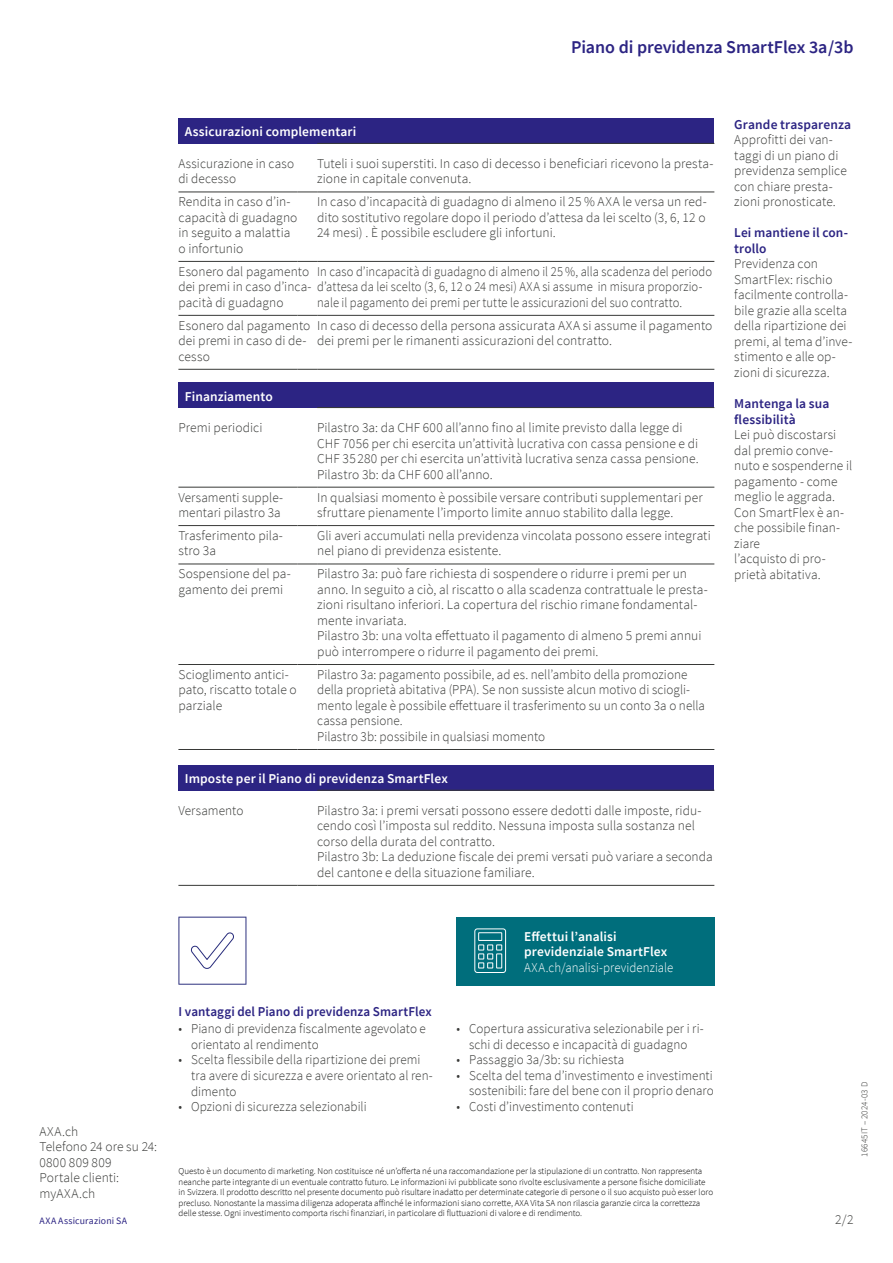
<style>
.page{position:relative;width:893px;height:1263px;background:#fff}
.page>*{position:absolute;margin:0;border:0;box-sizing:border-box;transform-origin:0 0}
.t1{font:600 18px "Source Sans Pro";letter-spacing:-.005em;color:#2c2483}
.t2{font:300 13.5px/15.6px "Source Sans Pro";letter-spacing:.005em;color:#383937}
.t3{font:300 13.5px "Source Sans Pro";letter-spacing:.005em;color:#383937;scale:.93 1}
.t4{font:600 13.5px/15.6px "Source Sans Pro";letter-spacing:.005em;color:#fff}
.t5{font:600 13.5px/15.6px "Source Sans Pro";letter-spacing:.01em;color:#2c2483}
.t6{font:300 13.5px "Source Sans Pro";letter-spacing:.005em;color:#fff;scale:.95 1}
.t7{font:9.75px "Source Sans Pro";letter-spacing:.02em;color:#2c2483}
.t8{font:300 9px/10.5px "Source Sans Pro";color:#000}
.t9{font:300 9px "Source Sans Pro";letter-spacing:.02em;color:#383937}
</style>
<div class="page">
<div style="left:178px;top:383px;width:536px;height:25px;background:#2c2483"></div>
<hr style="left:317px;top:407px;width:397px;height:1px;background:#383937">
<hr style="left:178px;top:487px;width:119px;height:1px;background:#383937">
<svg style="left:297px;top:487px;width:20px;height:1px"></svg>
<hr style="left:317px;top:487px;width:397px;height:1px;background:#383937">
<hr style="left:178px;top:525px;width:119px;height:1px;background:#383937">
<hr style="left:178px;top:564px;width:119px;height:1px;background:#383937">
<svg style="left:297px;top:525px;width:20px;height:1px"></svg>
<svg style="left:297px;top:564px;width:20px;height:1px"></svg>
<hr style="left:317px;top:525px;width:397px;height:1px;background:#383937">
<hr style="left:317px;top:564px;width:397px;height:1px;background:#383937">
<hr style="left:178px;top:664px;width:119px;height:1px;background:#383937">
<svg style="left:297px;top:664px;width:20px;height:1px"></svg>
<hr style="left:317px;top:664px;width:397px;height:1px;background:#383937">
<hr style="left:178px;top:749px;width:119px;height:1px;background:#383937">
<svg style="left:297px;top:749px;width:20px;height:1px"></svg>
<hr style="left:317px;top:749px;width:397px;height:1px;background:#383937">
<div style="left:178px;top:118px;width:536px;height:25px;background:#2c2483"></div>
<hr style="left:317px;top:143px;width:397px;height:1px;background:#383937">
<hr style="left:178px;top:369px;width:119px;height:1px;background:#383937">
<svg style="left:297px;top:369px;width:20px;height:1px"></svg>
<hr style="left:317px;top:369px;width:397px;height:1px;background:#383937">
<hr style="left:178px;top:192px;width:119px;height:1px;background:#383937">
<svg style="left:297px;top:192px;width:20px;height:1px"></svg>
<hr style="left:317px;top:192px;width:397px;height:1px;background:#383937">
<hr style="left:178px;top:261px;width:119px;height:1px;background:#383937">
<svg style="left:297px;top:261px;width:20px;height:1px"></svg>
<hr style="left:178px;top:315px;width:119px;height:1px;background:#383937">
<svg style="left:297px;top:315px;width:20px;height:1px"></svg>
<hr style="left:317px;top:261px;width:397px;height:1px;background:#383937">
<hr style="left:317px;top:315px;width:397px;height:1px;background:#383937">
<div style="left:178px;top:765px;width:536px;height:25px;background:#2c2483"></div>
<hr style="left:317px;top:790px;width:397px;height:1px;background:#383937">
<hr style="left:178px;top:885px;width:119px;height:1px;background:#383937">
<svg style="left:297px;top:885px;width:20px;height:1px"></svg>
<hr style="left:317px;top:885px;width:397px;height:1px;background:#383937">
<div style="left:456px;top:917px;width:258px;height:68px;background:#006e7c"></div>
<svg style="left:178px;top:917px;width:68px;height:68px"></svg>
<svg style="left:474px;top:928px;width:33px;height:45px"></svg>
<h1 class="t1" style="left:571px;top:35px;width:284px">Piano di previdenza SmartFlex 3a/3b</h1>
<p class="t2" style="left:39px;top:1123px;width:119px">AXA.ch<br>Telefono 24 ore su 24:<br>0800 809 809<br>Portale clienti: myAXA.ch</p>
<p class="t7" style="left:39px;top:1214px;width:89px">AXA Assicurazioni SA</p>
<p class="t4" style="left:185px;top:124px;width:173px">Assicurazioni complementari</p>
<p class="t2" style="left:178px;top:156px;width:117px">Assicurazione in caso di decesso</p>
<p class="t2" style="left:317px;top:156px;width:398px">Tuteli i suoi superstiti. In caso di decesso i beneficiari ricevono la presta&shy;zione in capitale convenuta.</p>
<p class="t2" style="left:178px;top:194px;width:121px">Rendita in caso d’in&shy;capacità di guadagno in seguito a malattia o infortunio</p>
<p class="t2" style="left:317px;top:194px;width:391px;text-align:justify">In caso d’incapacità di guadagno di almeno il 25 % AXA le versa un red&shy;dito sostitutivo regolare dopo il periodo d’attesa da lei scelto (3, 6, 12 o 24 mesi) . È possibile escludere gli infortuni.</p>
<p class="t2" style="left:178px;top:263px;width:526px">Esonero dal pagamento<br>dei premi in caso d’inca- d’attesa da lei scelto (3, 6, 12 o 24 mesi) AXA si assume in misura proporzio&shy;pacità di guadagno</p>
<p class="t3" style="left:317px;top:263px;width:426px">In caso d’incapacità di guadagno di almeno il 25 %, alla scadenza del periodo</p>
<p class="t3" style="left:317px;top:294px;width:394px">nale il pagamento dei premi per tutte le assicurazioni del suo contratto.</p>
<p class="t2" style="left:178px;top:317px;width:134px">Esonero dal pagamento dei premi in caso di de&shy;cesso</p>
<p class="t2" style="left:317px;top:318px;width:397px">In caso di decesso della persona assicurata AXA si assume il pagamento dei premi per le rimanenti assicurazioni del contratto.</p>
<p class="t4" style="left:185px;top:388px;width:89px">Finanziamento</p>
<p class="t2" style="left:178px;top:420px;width:86px">Premi periodici</p>
<p class="t2" style="left:317px;top:420px;width:383px">Pilastro 3a: da CHF 600 all’anno fino al limite previsto dalla legge di CHF 7056 per chi esercita un’attività lucrativa con cassa pensione e di CHF 35 280 per chi esercita un’attività lucrativa senza cassa pensione.<br>Pilastro 3b: da CHF 600 all’anno.</p>
<p class="t2" style="left:178px;top:489px;width:106px">Versamenti supple&shy;mentari pilastro 3a</p>
<p class="t2" style="left:317px;top:489px;width:387px">In qualsiasi momento è possibile versare contributi supplementari per sfruttare pienamente l’importo limite annuo stabilito dalla legge.</p>
<p class="t2" style="left:178px;top:528px;width:106px">Trasferimento pila&shy;stro 3a</p>
<p class="t2" style="left:317px;top:528px;width:395px">Gli averi accumulati nella previdenza vincolata possono essere integrati nel piano di previdenza esistente.</p>
<p class="t2" style="left:178px;top:566px;width:114px">Sospensione del pa&shy;gamento dei premi</p>
<p class="t2" style="left:317px;top:566px;width:392px">Pilastro 3a: può fare richiesta di sospendere o ridurre i premi per un anno. In seguito a ciò, al riscatto o alla scadenza contrattuale le presta&shy;zioni risultano inferiori. La copertura del rischio rimane fondamental&shy;mente invariata.<br>Pilastro 3b: una volta effettuato il pagamento di almeno 5 premi annui può interrompere o ridurre il pagamento dei premi.</p>
<p class="t2" style="left:178px;top:667px;width:120px">Scioglimento antici&shy;pato, riscatto totale o parziale</p>
<p class="t2" style="left:317px;top:667px;width:389px">Pilastro 3a: pagamento possibile, ad es. nell’ambito della promozione della proprietà abitativa (PPA). Se non sussiste alcun motivo di sciogli&shy;mento legale è possibile effettuare il trasferimento su un conto 3a o nella cassa pensione.<br>Pilastro 3b: possibile in qualsiasi momento</p>
<p class="t4" style="left:185px;top:771px;width:264px">Imposte per il Piano di previdenza SmartFlex</p>
<p class="t2" style="left:178px;top:802px;width:67px">Versamento</p>
<p class="t2" style="left:317px;top:802px;width:397px">Pilastro 3a: i premi versati possono essere dedotti dalle imposte, ridu&shy;cendo così l’imposta sul reddito. Nessuna imposta sulla sostanza nel corso della durata del contratto.<br>Pilastro 3b: La deduzione fiscale dei premi versati può variare a seconda del cantone e della situazione familiare.</p>
<p class="t5" style="left:734px;top:116px;width:118px">Grande trasparenza</p>
<p class="t2" style="left:734px;top:132px;width:114px">Approfitti dei van&shy;taggi di un piano di previdenza semplice con chiare presta&shy;zioni pronosticate.</p>
<p class="t5" style="left:734px;top:225px;width:115px">Lei mantiene il con&shy;trollo</p>
<p class="t2" style="left:734px;top:256px;width:120px">Previdenza con<br>SmartFlex: rischio facilmente controlla&shy;bile grazie alla scelta della ripartizione dei premi, al tema d’inve&shy;stimento e alle op&shy;zioni di sicurezza.</p>
<p class="t5" style="left:734px;top:396px;width:97px">Mantenga la sua flessibilità</p>
<p class="t2" style="left:734px;top:427px;width:119px">Lei può discostarsi dal premio conve&shy;nuto e sospenderne il pagamento - come meglio le aggrada.<br>Con SmartFlex è an&shy;che possibile finan&shy;ziare<br>l’acquisto di pro&shy;prietà abitativa.</p>
<p class="t5" style="left:178px;top:1003px;width:255px">I vantaggi del Piano di previdenza SmartFlex</p>
<p class="t2" style="left:191px;top:1021px;width:236px;text-indent:-13px">• Piano di previdenza fiscalmente agevolato e orientato al rendimento</p>
<p class="t2" style="left:191px;top:1052px;width:243px;text-indent:-13px">• Scelta flessibile della ripartizione dei premi tra avere di sicurezza e avere orientato al ren&shy;dimento</p>
<p class="t2" style="left:178px;top:1099px;width:190px">• Opzioni di sicurezza selezionabili</p>
<p class="t4" style="left:524px;top:928px;width:145px">Effettui l’analisi previdenziale SmartFlex</p>
<p class="t6" style="left:524px;top:959px;width:159px">AXA.ch/analisi-previdenziale</p>
<p class="t2" style="left:456px;top:1021px;width:249px;text-align:center">• Copertura assicurativa selezionabile per i ri&shy;schi di decesso e incapacità di guadagno</p>
<p class="t2" style="left:456px;top:1052px;width:170px">• Passaggio 3a/3b: su richiesta</p>
<p class="t2" style="left:456px;top:1067px;width:259px;text-align:right">• Scelta del tema d’investimento e investimenti sostenibili: fare del bene con il proprio denaro</p>
<p class="t2" style="left:456px;top:1098px;width:179px">• Costi d’investimento contenuti</p>
<p class="t8" style="left:179px;top:1166px;width:536px">Questo è un documento di marketing. Non costituisce né un’offerta né una raccomandazione per la stipulazione di un contratto. Non rappresenta neanche parte integrante di un eventuale contratto futuro. Le informazioni ivi pubblicate sono rivolte esclusivamente a persone fisiche domiciliate in Svizzera. Il prodotto descritto nel presente documento può risultare inadatto per determinate categorie di persone o il suo acquisto può esser loro precluso. Nonostante la massima diligenza adoperata affinché le informazioni siano corrette, AXA Vita SA non rilascia garanzie circa la correttezza delle stesse. Ogni investimento comporta rischi finanziari, in particolare di fluttuazioni di valore e di rendimento.</p>
<p class="t9" style="left:859px;top:1157px;width:76px;rotate:-90deg">16645IT – 2024-03 D</p>
<p class="t2" style="left:835px;top:1211px;width:20px">2/2</p>
</div>
